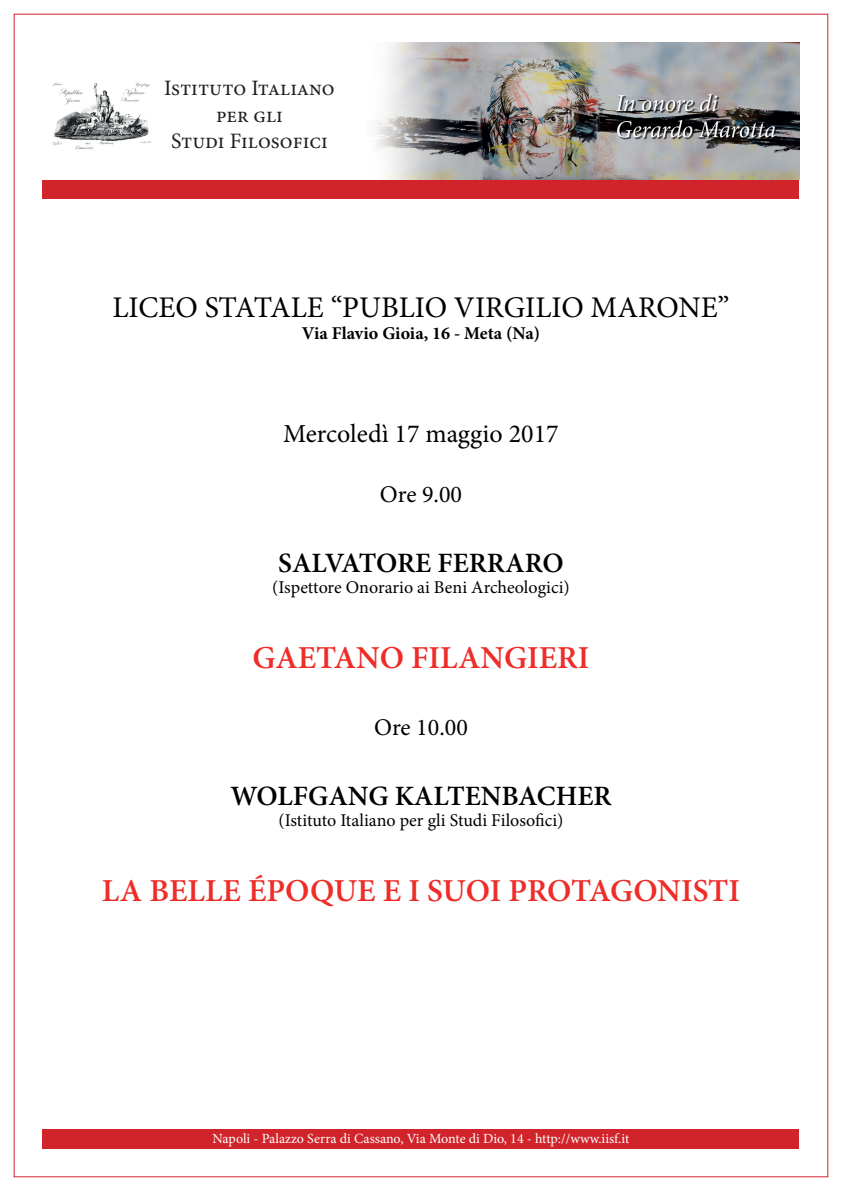
<style>
.page{position:relative;width:842px;height:1191px;background:#fff}
.page>*{position:absolute;margin:0;border:0;box-sizing:border-box;transform-origin:0 0}
.t1{font:600 32px "Minion Pro";color:#ee2d29}
.t2{font:30px "Minion Pro";color:#000}
.t3{font:600 28px "Minion Pro";color:#000}
.t4{font:26px "Minion Pro";color:#000}
.t5{font:24px "Minion Pro";color:#000}
.t6{font:22px "Minion Pro";color:#231f20}
.t7{font:18px "Minion Pro";letter-spacing:-.005em;color:#000}
.t8{font:700 18px "Minion Pro";color:#000}
.t9{font:14px "Minion Pro";color:#fff}
</style>
<div class="page">
<div style="left:43px;top:179px;width:756px;height:20px;background:#d1232a"></div>
<img style="left:51px;top:43px;width:748px;height:136px">
<div style="left:43px;top:1128px;width:756px;height:20px;background:#d1232a"></div>
<p class="t6" style="left:164px;top:74px;width:172px">Istituto Italiano</p>
<p class="t6" style="left:216px;top:100px;width:68px">per gli</p>
<p class="t6" style="left:171px;top:126px;width:158px">Studi Filosofici</p>
<p class="t2" style="left:112px;top:288px;width:618px">LICEO STATALE “PUBLIO VIRGILIO MARONE”</p>
<p class="t8" style="left:302px;top:320px;width:240px">Via Flavio Gioia, 16 - Meta (Na)</p>
<p class="t4" style="left:283px;top:416px;width:277px">Mercoledì 17 maggio 2017</p>
<p class="t5" style="left:380px;top:478px;width:84px">Ore 9.00</p>
<p class="t3" style="left:278px;top:543px;width:287px">SALVATORE FERRARO</p>
<p class="t7" style="left:272px;top:575px;width:299px">(Ispettore Onorario ai Beni Archeologici)</p>
<p class="t1" style="left:252px;top:635px;width:339px">GAETANO FILANGIERI</p>
<p class="t5" style="left:374px;top:711px;width:95px">Ore 10.00</p>
<p class="t3" style="left:230px;top:776px;width:383px">WOLFGANG KALTENBACHER</p>
<p class="t7" style="left:278px;top:808px;width:286px">(Istituto Italiano per gli Studi Filosofici)</p>
<p class="t1" style="left:102px;top:868px;width:640px">LA BELLE ÉPOQUE E I SUOI PROTAGONISTI</p>
<p class="t9" style="left:213px;top:1129px;width:418px">Napoli - Palazzo Serra di Cassano, Via Monte di Dio, 14 - http://www.iisf.it</p>
</div>
